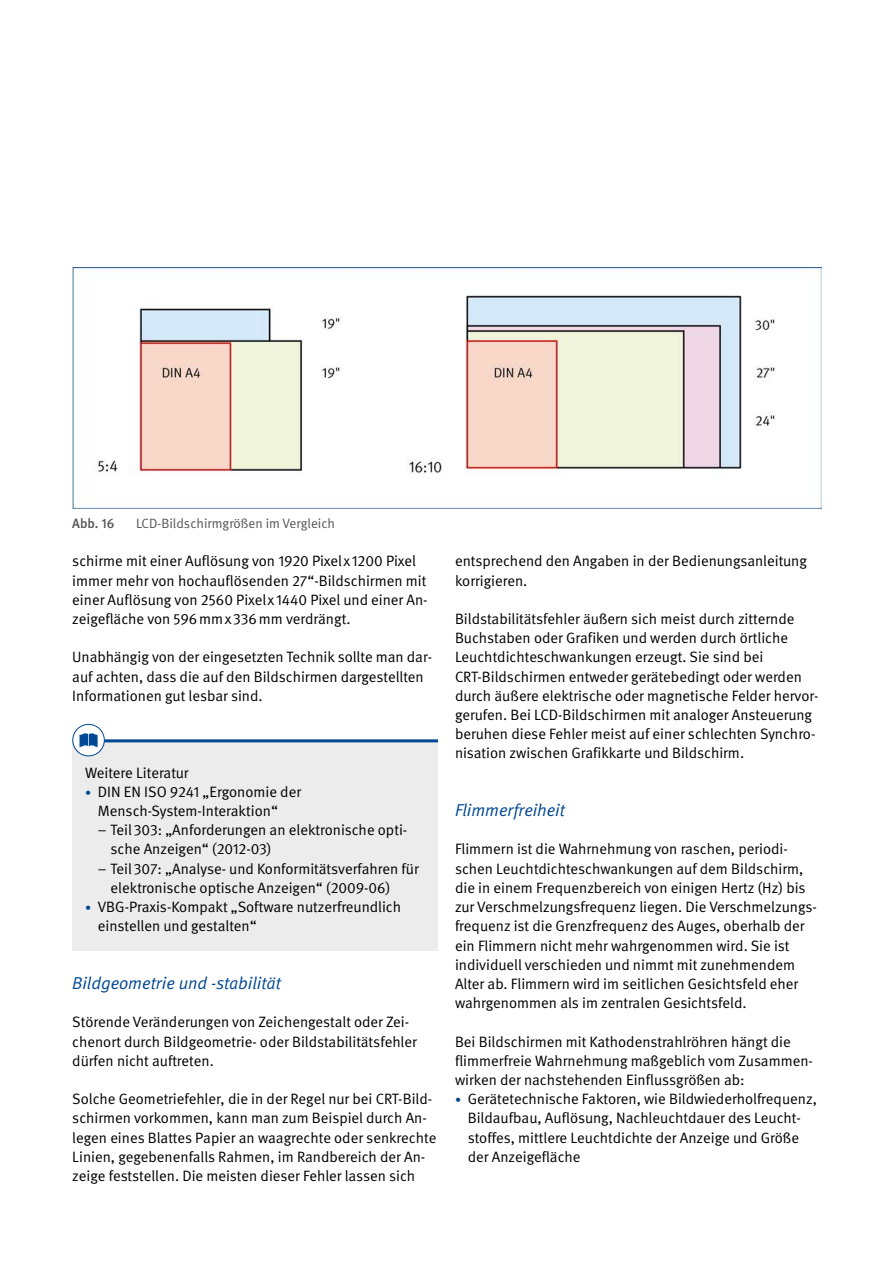
<style>
.page{position:relative;width:893px;height:1263px;background:#fff}
.page>*{position:absolute;margin:0;border:0;box-sizing:border-box;transform-origin:0 0}
.Überschriften_H4_ohne_Zahl{font:italic 17.25px "DGUV Meta";color:#004893}
.Fließtext_FT{font:15px/19.2px "DGUV Meta";color:#000}
.Fließtext_Weitere_Literatur{font:15px "DGUV Meta";color:#000}
.t1{font:13.5px "DGUV Meta";color:#565655}
.t2{font:500 13.5px "DGUV Meta";color:#565655}
.s1{font-size:12px;color:#004893}
</style>
<div class="page">
<img style="left:72px;top:267px;width:749px;height:242px">
<div style="left:72px;top:739px;width:366px;height:211px;background:#ececec"></div>
<hr style="left:85px;top:739px;width:353px;height:3px;background:#004893">
<div style="left:73px;top:724px;width:31px;height:32px;background:#fff;border-radius:50%"></div>
<svg style="left:79px;top:733px;width:19px;height:15px"></svg>
<div style="left:72px;top:724px;width:33px;height:32px;border:1px solid #004893;border-radius:50%"></div>
<p class="t2" style="left:72px;top:515px;width:44px">Abb. 16</p>
<p class="t1" style="left:136px;top:515px;width:201px">LCD-Bildschirmgrößen im Vergleich</p>
<p class="Fließtext_FT" style="left:72px;top:552px;width:357px">schirme mit einer Auflösung von 1920 Pixelx1200 Pixel immer mehr von hochauflösenden 27“-Bildschirmen mit einer Auflösung von 2560 Pixelx1440 Pixel und einer An&shy;zeigefläche von 596mmx336mm verdrängt.</p>
<p class="Fließtext_FT" style="left:72px;top:648px;width:361px">Unabhängig von der eingesetzten Technik sollte man dar&shy;auf achten, dass die auf den Bildschirmen dargestellten<br>Informationen gut lesbar sind.</p>
<p class="Fließtext_Weitere_Literatur" style="left:85px;top:764px;width:105px">Weitere Literatur</p>
<p class="Fließtext_FT" style="left:98px;top:782px;width:205px;text-indent:-13px"><span class="s1">•</span> DIN EN ISO 9241 „Ergonomie der<br>Mensch-System-Interaktion“</p>
<p class="Fließtext_FT" style="left:111px;top:821px;width:298px;text-indent:-13px">– Teil303: „Anforderungen an elektronische opti&shy;sche Anzeigen“ (2012-03)</p>
<p class="Fließtext_FT" style="left:111px;top:859px;width:310px;text-indent:-13px">– Teil307: „Analyse- und Konformitätsverfahren für elektronische optische Anzeigen“ (2009-06)</p>
<p class="Fließtext_FT" style="left:98px;top:898px;width:305px;text-indent:-13px"><span class="s1">•</span> VBG-Praxis-Kompakt „Software nutzerfreundlich einstellen und gestalten“</p>
<p class="Überschriften_H4_ohne_Zahl" style="left:72px;top:973px;width:210px">Bildgeometrie und -stabilität</p>
<p class="Fließtext_FT" style="left:72px;top:1013px;width:346px">Störende Veränderungen von Zeichengestalt oder Zei&shy;chenort durch Bildgeometrie- oder Bildstabilitätsfehler dürfen nicht auftreten.</p>
<p class="Fließtext_FT" style="left:72px;top:1090px;width:366px">Solche Geometriefehler, die in der Regel nur bei CRT-Bild&shy;schirmen vorkommen, kann man zum Beispiel durch An&shy;legen eines Blattes Papier an waagrechte oder senkrechte Linien, gegebenenfalls Rahmen, im Randbereich der An&shy;zeige feststellen. Die meisten dieser Fehler lassen sich</p>
<p class="Fließtext_FT" style="left:455px;top:552px;width:354px">entsprechend den Angaben in der Bedienungsanleitung korrigieren.</p>
<p class="Fließtext_FT" style="left:455px;top:610px;width:365px">Bildstabilitätsfehler äußern sich meist durch zitternde Buchstaben oder Grafiken und werden durch örtliche Leuchtdichteschwankungen erzeugt. Sie sind bei CRT-Bildschirmen entweder gerätebedingt oder werden durch äußere elektrische oder magnetische Felder hervor&shy;gerufen. Bei LCD-Bildschirmen mit analoger Ansteuerung beruhen diese Fehler meist auf einer schlechten Synchro&shy;nisation zwischen Grafikkarte und Bildschirm.</p>
<p class="Überschriften_H4_ohne_Zahl" style="left:455px;top:800px;width:111px">Flimmerfreiheit</p>
<p class="Fließtext_FT" style="left:455px;top:840px;width:363px">Flimmern ist die Wahrnehmung von raschen, periodi&shy;schen Leuchtdichteschwankungen auf dem Bildschirm, die in einem Frequenzbereich von einigen Hertz (Hz) bis zur Verschmelzungsfrequenz liegen. Die Verschmelzungs&shy;frequenz ist die Grenzfrequenz des Auges, oberhalb der ein Flimmern nicht mehr wahrgenommen wird. Sie ist individuell verschieden und nimmt mit zunehmendem Alter ab. Flimmern wird im seitlichen Gesichtsfeld eher wahrgenommen als im zentralen Gesichtsfeld.</p>
<p class="Fließtext_FT" style="left:455px;top:1032px;width:359px">Bei Bildschirmen mit Kathodenstrahlröhren hängt die flimmerfreie Wahrnehmung maßgeblich vom Zusammen&shy;wirken der nachstehenden Einflussgrößen ab:</p>
<p class="Fließtext_FT" style="left:468px;top:1090px;width:351px;text-indent:-13px"><span class="s1">•</span> Gerätetechnische Faktoren, wie Bildwiederholfrequenz, Bildaufbau, Auflösung, Nachleuchtdauer des Leucht&shy;stoffes, mittlere Leuchtdichte der Anzeige und Größe der Anzeigefläche</p>
</div>
